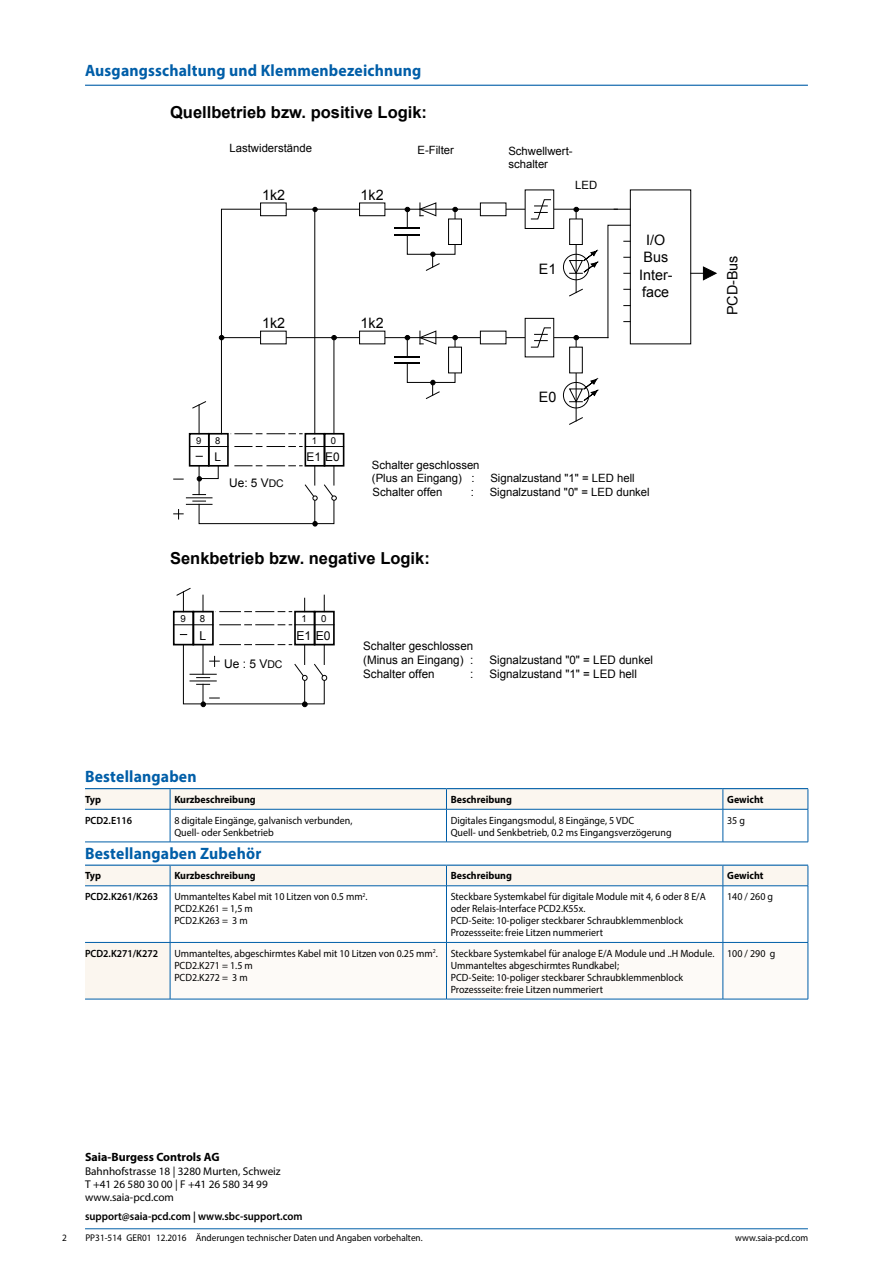
<style>
.page{position:relative;width:893px;height:1263px;background:#fff}
.page>*{position:absolute;margin:0;border:0;box-sizing:border-box;transform-origin:0 0}
.Fliesstext{font:700 16.5px "Arial";color:#000}
.Tabellentitel__blau{font:700 16.5px "Myriad Pro";letter-spacing:.01em;color:#005ea8;scale:.95 1}
.Grundtext__Untertite{font:700 16.5px "Myriad Pro";letter-spacing:.015em;color:#005ea8;scale:.95 1}
.t1{font:14.4px/17.2px "Arial";color:#000;text-align:center}
.t2{font:14.25px "Arial";color:#000}
.t3{font:12.3px "Arial";color:#000}
.t4{font:700 12px "Myriad Pro";color:#000}
.t5{font:12px "Arial";color:#000}
.t6{font:11.7px/14px "Arial";color:#000}
.t7{font:11.4px/13.6px "Arial";color:#000}
.t8{font:11.25px/12.8px "Myriad Pro";color:#000}
.t9{font:600 11.25px "Myriad Pro";color:#000;scale:.95 1}
.Grundschrift__linksb{font:10.5px/12px "Myriad Pro";color:#000;scale:.95 1}
.Bestellangaben_Besch{font:10.5px/12px "Myriad Pro";color:#000;scale:.95 1}
.Grundschrift__linksb-2{font:700 10.5px "Myriad Pro";color:#000;scale:.95 1}
.Untertitel__schwarz{font:600 10.5px "Myriad Pro";color:#000;scale:.95 1}
.Fusszeile{font:9.75px "Myriad Pro";color:#000;scale:.95 1}
.t10{font:9.75px "Arial";color:#000}
.t11{font:9.45px "Arial";color:#000}
.s1{font-size:10.5px}
.s2{font-size:10.65px}
</style>
<div class="page">
<hr style="left:85px;top:1228px;width:723px;height:1px;background:#005ea8">
<hr style="left:85px;top:788px;width:85px;height:1px;background:#005ea8">
<hr style="left:170px;top:788px;width:276px;height:1px;background:#005ea8">
<hr style="left:446px;top:788px;width:277px;height:1px;background:#005ea8">
<hr style="left:723px;top:788px;width:85px;height:1px;background:#005ea8">
<svg style="left:85px;top:789px;width:724px;height:53px"></svg>
<hr style="left:170px;top:809px;width:276px;height:1px;background:#005ea8">
<hr style="left:446px;top:809px;width:277px;height:1px;background:#005ea8">
<hr style="left:446px;top:809px;width:1px;height:33px;background:#005ea8">
<hr style="left:723px;top:809px;width:85px;height:1px;background:#005ea8">
<hr style="left:723px;top:809px;width:1px;height:33px;background:#005ea8">
<hr style="left:808px;top:809px;width:1px;height:33px;background:#005ea8">
<hr style="left:170px;top:842px;width:276px;height:1px;background:#005ea8">
<hr style="left:446px;top:842px;width:277px;height:1px;background:#005ea8">
<hr style="left:723px;top:842px;width:85px;height:1px;background:#005ea8">
<hr style="left:85px;top:809px;width:85px;height:1px;background:#005ea8">
<hr style="left:85px;top:842px;width:85px;height:1px;background:#005ea8">
<hr style="left:85px;top:999px;width:85px;height:1px;background:#005ea8">
<hr style="left:85px;top:864px;width:85px;height:2px;background:#005ea8">
<hr style="left:170px;top:864px;width:276px;height:2px;background:#005ea8">
<hr style="left:446px;top:864px;width:277px;height:2px;background:#005ea8">
<hr style="left:723px;top:864px;width:85px;height:2px;background:#005ea8">
<svg style="left:85px;top:865px;width:724px;height:134px"></svg>
<hr style="left:170px;top:885px;width:276px;height:1px;background:#005ea8">
<hr style="left:446px;top:885px;width:277px;height:1px;background:#005ea8">
<hr style="left:446px;top:886px;width:1px;height:56px;background:#005ea8">
<hr style="left:723px;top:885px;width:85px;height:1px;background:#005ea8">
<hr style="left:723px;top:886px;width:1px;height:56px;background:#005ea8">
<hr style="left:808px;top:886px;width:1px;height:56px;background:#005ea8">
<hr style="left:170px;top:942px;width:276px;height:1px;background:#005ea8">
<hr style="left:446px;top:942px;width:277px;height:1px;background:#005ea8">
<hr style="left:446px;top:943px;width:1px;height:56px;background:#005ea8">
<hr style="left:723px;top:942px;width:85px;height:1px;background:#005ea8">
<hr style="left:723px;top:943px;width:1px;height:56px;background:#005ea8">
<hr style="left:808px;top:943px;width:1px;height:56px;background:#005ea8">
<hr style="left:170px;top:999px;width:276px;height:1px;background:#005ea8">
<hr style="left:446px;top:999px;width:277px;height:1px;background:#005ea8">
<hr style="left:723px;top:999px;width:85px;height:1px;background:#005ea8">
<hr style="left:85px;top:85px;width:723px;height:1px;background:#005ea8">
<svg style="left:691px;top:266px;width:26px;height:15px"></svg>
<svg style="left:174px;top:199px;width:457px;height:327px"></svg>
<svg style="left:173px;top:588px;width:162px;height:119px"></svg>
<p class="Tabellentitel__blau" style="left:85px;top:60px;width:356px">Ausgangsschaltung und Klemmenbezeichnung</p>
<p class="Fliesstext" style="left:170px;top:102px;width:259px">Quellbetrieb bzw. positive Logik:</p>
<p class="t7" style="left:230px;top:142px;width:84px">Lastwiderstände</p>
<p class="t7" style="left:418px;top:143px;width:38px">E-Filter</p>
<p class="t7" style="left:508px;top:144px;width:66px">Schwellwert&shy;schalter</p>
<p class="t1" style="left:262px;top:187px;width:25px">1k2</p>
<p class="t1" style="left:361px;top:187px;width:25px">1k2</p>
<p class="t7" style="left:575px;top:178px;width:24px">LED</p>
<p class="t1" style="left:539px;top:260px;width:19px">E1</p>
<p class="t1" style="left:639px;top:231px;width:35px">I/O<br>Bus<br>Inter&shy;face</p>
<p class="t1" style="left:262px;top:315px;width:25px">1k2</p>
<p class="t1" style="left:361px;top:315px;width:25px">1k2</p>
<p class="t11" style="left:196px;top:434px;width:7px">9</p>
<p class="t11" style="left:215px;top:434px;width:7px">8</p>
<p class="t5" style="left:214px;top:449px;width:8px">L</p>
<p class="t5" style="left:229px;top:475px;width:56px">Ue: 5 V<span class="s1">DC</span></p>
<p class="t11" style="left:312px;top:434px;width:7px">1</p>
<p class="t11" style="left:331px;top:434px;width:7px">0</p>
<p class="t5" style="left:306px;top:449px;width:35px">E1 E0</p>
<p class="t7" style="left:372px;top:458px;width:109px">Schalter geschlossen</p>
<p class="t1" style="left:539px;top:389px;width:19px">E0</p>
<p class="t7" style="left:372px;top:472px;width:104px">(Plus an Eingang) :</p>
<p class="t7" style="left:490px;top:472px;width:146px">Signalzustand "1" = LED hell</p>
<p class="t7" style="left:373px;top:485px;width:71px">Schalter offen</p>
<p class="t7" style="left:471px;top:485px;width:5px">:</p>
<p class="t7" style="left:490px;top:485px;width:162px">Signalzustand "0" = LED dunkel</p>
<p class="Fliesstext" style="left:170px;top:548px;width:261px">Senkbetrieb bzw. negative Logik:</p>
<p class="t10" style="left:180px;top:612px;width:7px">9</p>
<p class="t10" style="left:200px;top:612px;width:7px">8</p>
<p class="t3" style="left:199px;top:628px;width:8px">L</p>
<p class="t5" style="left:224px;top:656px;width:60px">Ue : 5 V<span class="s2">DC</span></p>
<p class="t10" style="left:302px;top:612px;width:7px">1</p>
<p class="t10" style="left:321px;top:612px;width:7px">0</p>
<p class="t3" style="left:296px;top:628px;width:36px">E1 E0</p>
<p class="t6" style="left:363px;top:639px;width:112px">Schalter geschlossen (Minus an Eingang) :</p>
<p class="t6" style="left:489px;top:653px;width:165px">Signalzustand "0" = LED dunkel</p>
<p class="t6" style="left:363px;top:667px;width:73px">Schalter offen</p>
<p class="t6" style="left:470px;top:667px;width:5px">:</p>
<p class="t6" style="left:489px;top:667px;width:149px">Signalzustand "1" = LED hell</p>
<p class="t2" style="left:723px;top:315px;width:61px;rotate:-90deg">PCD-Bus</p>
<p class="Grundtext__Untertite" style="left:85px;top:766px;width:119px">Bestellangaben</p>
<p class="Grundschrift__linksb-2" style="left:85px;top:792px;width:18px">Typ</p>
<p class="Grundschrift__linksb-2" style="left:174px;top:792px;width:87px">Kurzbeschreibung</p>
<p class="Grundschrift__linksb-2" style="left:451px;top:792px;width:66px">Beschreibung</p>
<p class="Grundschrift__linksb-2" style="left:727px;top:792px;width:40px">Gewicht</p>
<p class="Untertitel__schwarz" style="left:85px;top:813px;width:51px">PCD2.E116</p>
<p class="Bestellangaben_Besch" style="left:174px;top:814px;width:189px">8 digitale Eingänge, galvanisch verbunden,<br>Quell- oder Senkbetrieb</p>
<p class="Grundschrift__linksb" style="left:451px;top:814px;width:234px">Digitales Eingangsmodul, 8 Eingänge, 5 VDC<br>Quell- und Senkbetrieb, 0.2 ms Eingangsverzögerung</p>
<p class="Grundschrift__linksb" style="left:727px;top:814px;width:20px">35 g</p>
<p class="Grundtext__Untertite" style="left:85px;top:842px;width:187px">Bestellangaben Zubehör</p>
<p class="Grundschrift__linksb-2" style="left:85px;top:869px;width:18px">Typ</p>
<p class="Grundschrift__linksb-2" style="left:174px;top:869px;width:87px">Kurzbeschreibung</p>
<p class="Grundschrift__linksb-2" style="left:451px;top:869px;width:66px">Beschreibung</p>
<p class="Grundschrift__linksb-2" style="left:727px;top:869px;width:40px">Gewicht</p>
<p class="Untertitel__schwarz" style="left:85px;top:890px;width:78px">PCD2.K261/K263</p>
<p class="Bestellangaben_Besch" style="left:174px;top:890px;width:205px">Ummanteltes Kabel mit 10 Litzen von 0.5 mm<sup>2</sup>.</p>
<p class="Bestellangaben_Besch" style="left:174px;top:902px;width:84px">PCD2.K261 = 1,5 m</p>
<p class="Bestellangaben_Besch" style="left:174px;top:914px;width:79px">PCD2.K263 = 3 m</p>
<p class="Grundschrift__linksb" style="left:451px;top:890px;width:270px">Steckbare Systemkabel für digitale Module mit 4, 6 oder 8 E/A oder Relais-Interface PCD2.K55x.<br>PCD-Seite: 10-poliger steckbarer Schraubklemmenblock Prozessseite: freie Litzen nummeriert</p>
<p class="Grundschrift__linksb" style="left:727px;top:890px;width:50px">140 / 260 g</p>
<p class="Untertitel__schwarz" style="left:85px;top:946px;width:78px">PCD2.K271/K272</p>
<p class="Bestellangaben_Besch" style="left:174px;top:947px;width:279px">Ummanteltes, abgeschirmtes Kabel mit 10 Litzen von 0.25 mm<sup>2</sup>.</p>
<p class="Bestellangaben_Besch" style="left:174px;top:959px;width:84px">PCD2.K271 = 1.5 m</p>
<p class="Bestellangaben_Besch" style="left:174px;top:971px;width:79px">PCD2.K272 = 3 m</p>
<p class="Grundschrift__linksb" style="left:451px;top:947px;width:279px">Steckbare Systemkabel für analoge E/A Module und ..H Module.<br>Ummanteltes abgeschirmtes Rundkabel;</p>
<p class="Grundschrift__linksb" style="left:451px;top:971px;width:246px">PCD-Seite: 10-poliger steckbarer Schraubklemmenblock<br>Prozessseite: freie Litzen nummeriert</p>
<p class="Grundschrift__linksb" style="left:727px;top:947px;width:52px">100 / 290 g</p>
<p class="t4" style="left:85px;top:1149px;width:136px">Saia-Burgess Controls AG</p>
<p class="t8" style="left:85px;top:1165px;width:197px">Bahnhofstrasse 18 | 3280 Murten, Schweiz<br>T +41 26 580 30 00 | F +41 26 580 34 99 www.saia-pcd.com</p>
<p class="t9" style="left:85px;top:1209px;width:230px">support@saia-pcd.com | www.sbc-support.com</p>
<p class="Fusszeile" style="left:62px;top:1231px;width:7px">2</p>
<p class="Fusszeile" style="left:85px;top:1231px;width:357px">PP31-514 GER01 12.2016 Änderungen technischer Daten und Angaben vorbehalten.</p>
<p class="Fusszeile" style="left:735px;top:1231px;width:79px">www.saia-pcd.com</p>
</div>
